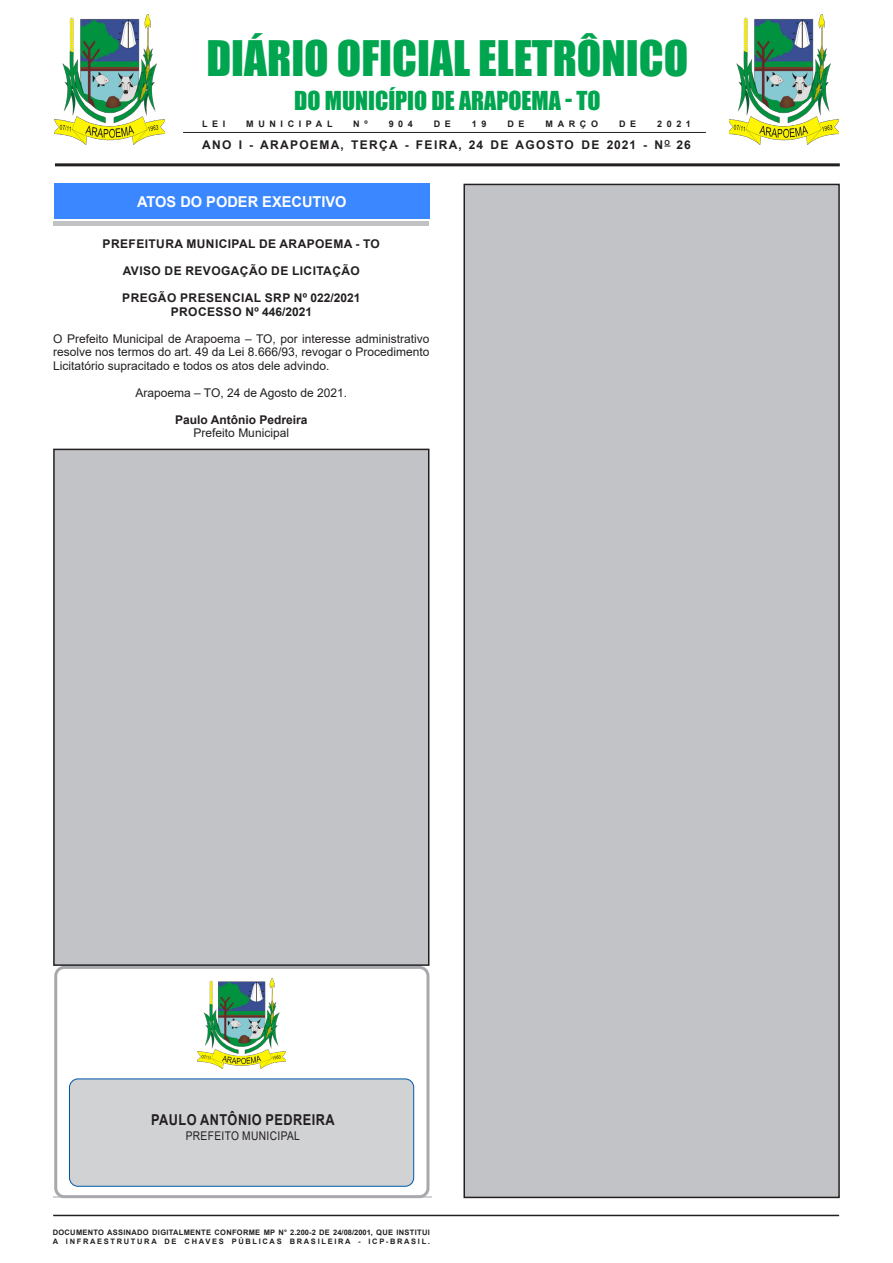
<style>
.page{position:relative;width:893px;height:1263px;background:#fff}
.page>*{position:absolute;margin:0;border:0;box-sizing:border-box;transform-origin:0 0}
.t1{font:45px "Impact";color:#00a54f}
.t2{font:24px "Impact";color:#00a54f}
.Chancela{font:700 15px "Arial";color:#fff}
.t3{font:700 15px "Arial";letter-spacing:.035em;color:#231f20;scale:.85 1}
.SEM_PARAGRAFO{font:12px/13.5px "Arial";color:#231f20;text-align:justify}
.TITULOS{font:700 12px "Arial";letter-spacing:.035em;color:#231f20}
.TITULOS-2{font:700 12px "Arial";letter-spacing:.11em;color:#231f20}
.CIDADE{font:12px "Arial";color:#231f20}
.NOME{font:700 12px "Arial";color:#231f20}
.SEM_PARAGRAFO-2{font:12px "Arial";letter-spacing:.035em;color:#231f20;scale:.85 1}
.CARGO{font:12px "Arial";color:#231f20}
.NOME-2{font:700 9px "Arial";letter-spacing:.515em;color:#231f20}
.t4{font:700 7.5px "Arial";letter-spacing:.04em;color:#231f20}
.t5{font:700 7.5px "Arial";letter-spacing:.225em;color:#231f20}
</style>
<div class="page">
<hr style="left:53px;top:1215px;width:786px;height:1px;background:#231f20">
<hr style="left:55px;top:163px;width:785px;height:3px;background:#231f20">
<hr style="left:183px;top:132px;width:523px;height:1px;background:#231f20">
<div style="left:53px;top:189px;width:375px;height:37px;background:#c1c2c4"></div>
<div style="left:53px;top:186px;width:375px;height:35px;background:#fff"></div>
<div style="left:54px;top:184px;width:375px;height:35px;background:#3a87ff"></div>
<hr style="left:53px;top:1197px;width:379px;height:1px;background:#d1d2d4">
<div style="left:54px;top:966px;width:375px;height:232px;border:3px solid #a8a9ad;border-radius:9px"></div>
<div style="left:70px;top:1079px;width:344px;height:107px;background:#d1d2d4;border-radius:9px"></div>
<div style="left:69px;top:1079px;width:345px;height:107px;border:1px solid #0057a8;border-radius:9px"></div>
<img style="left:197px;top:979px;width:88px;height:89px">
<img style="left:730px;top:15px;width:108px;height:130px">
<div style="left:464px;top:184px;width:375px;height:1013px;background:#c2c3c6"></div>
<div style="left:463px;top:184px;width:377px;height:1014px;border:2px solid #231f20"></div>
<img style="left:55px;top:15px;width:110px;height:130px">
<div style="left:54px;top:449px;width:375px;height:516px;background:#c2c3c6"></div>
<div style="left:53px;top:449px;width:376px;height:517px;border:2px solid #231f20"></div>
<p class="t1" style="left:206px;top:23px;width:483px">DIÁRIO OFICIAL ELETRÔNICO</p>
<p class="t2" style="left:294px;top:82px;width:308px">DO MUNICÍPIO DE ARAPOEMA - TO</p>
<p class="NOME-2" style="left:202px;top:117px;width:25px">LEI</p>
<p class="NOME-2" style="left:246px;top:117px;width:88px">MUNICIPAL</p>
<p class="NOME-2" style="left:353px;top:117px;width:16px">N º</p>
<p class="NOME-2" style="left:389px;top:117px;width:26px">904</p>
<p class="NOME-2" style="left:434px;top:117px;width:19px">D E</p>
<p class="NOME-2" style="left:472px;top:117px;width:16px">1 9</p>
<p class="NOME-2" style="left:507px;top:117px;width:19px">D E</p>
<p class="NOME-2" style="left:546px;top:117px;width:54px">MARÇO</p>
<p class="NOME-2" style="left:619px;top:117px;width:19px">D E</p>
<p class="NOME-2" style="left:657px;top:117px;width:35px">2021</p>
<p class="TITULOS-2" style="left:202px;top:137px;width:490px">ANO I - ARAPOEMA, TERÇA - FEIRA, 24 DE AGOSTO DE 2021 - N<sup>O</sup> 26</p>
<p class="Chancela" style="left:137px;top:191px;width:211px">ATOS DO PODER EXECUTIVO</p>
<p class="TITULOS" style="left:103px;top:235px;width:279px">PREFEITURA MUNICIPAL DE ARAPOEMA - TO</p>
<p class="TITULOS" style="left:123px;top:262px;width:239px">AVISO DE REVOGAÇÃO DE LICITAÇÃO</p>
<p class="TITULOS" style="left:122px;top:289px;width:240px">PREGÃO PRESENCIAL SRP Nº 022/2021</p>
<p class="TITULOS" style="left:171px;top:303px;width:143px">PROCESSO Nº 446/2021</p>
<p class="SEM_PARAGRAFO" style="left:53px;top:332px;width:378px">O Prefeito Municipal de Arapoema – TO, por interesse administrativo resolve nos termos do art. 49 da Lei 8.666/93, revogar o Procedimento Licitatório supracitado e todos os atos dele advindo.</p>
<p class="CIDADE" style="left:135px;top:384px;width:213px">Arapoema – TO, 24 de Agosto de 2021.</p>
<p class="NOME" style="left:175px;top:411px;width:134px">Paulo Antônio Pedreira</p>
<p class="CARGO" style="left:194px;top:425px;width:97px">Prefeito Municipal</p>
<p class="t3" style="left:151px;top:1109px;width:217px">PAULO ANTÔNIO PEDREIRA</p>
<p class="SEM_PARAGRAFO-2" style="left:186px;top:1127px;width:136px">PREFEITO MUNICIPAL</p>
<p class="t4" style="left:53px;top:1227px;width:379px">DOCUMENTO ASSINADO DIGITALMENTE CONFORME MP N° 2.200-2 DE 24/08/2001, QUE INSTITUI</p>
<p class="t5" style="left:53px;top:1236px;width:379px">A INFRAESTRUTURA DE CHAVES PÚBLICAS BRASILEIRA - ICP-BRASIL.</p>
</div>
